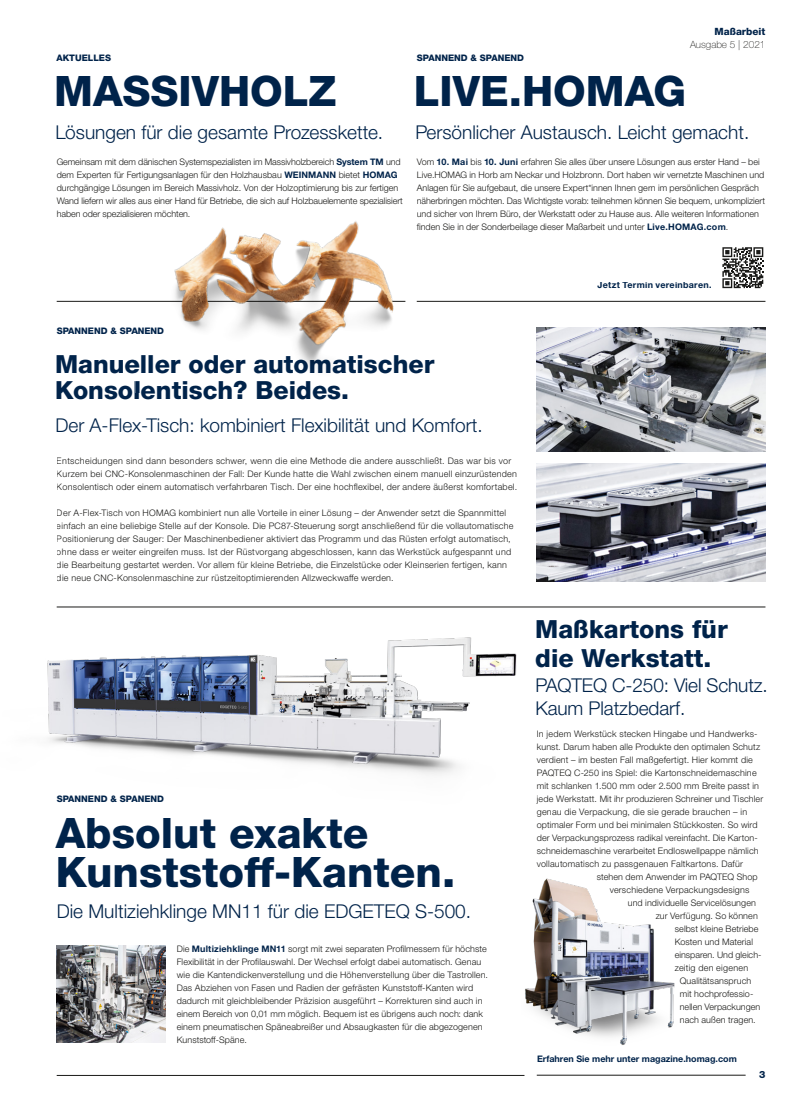
<style>
.page{position:relative;width:808px;height:1106px;background:#fff}
.page>*{position:absolute;margin:0;border:0;box-sizing:border-box;transform-origin:0 0}
.t1{font:800 42px/39px "Helvetica Neue LTW1 G";color:#00234a}
.t2{font:800 25px/26px "Helvetica Neue LTW1 G";color:#00234a}
.t3{font:300 19px/22.8px "Helvetica Neue LTW1 G";color:#00234a}
.t4{font:100 10px "Helvetica Neue LTW1 G";color:#1a1a18}
.t5{font:800 10px "Helvetica Neue LTW1 G";color:#00234a}
.t6{font:300 9px/13px "Helvetica Neue LTW1 G";letter-spacing:.015em;color:#1a1a18}
.t7{font:300 9px/13px "Helvetica Neue LTW1 G";letter-spacing:-.01em;color:#1a1a18}
.t8{font:800 9px "Helvetica Neue LTW1 G";color:#00234a}
.t9{font:700 9px "Helvetica Neue LTW1 G";color:#00234a}
.t10{font:700 9px "Helvetica Neue LTW1 G";letter-spacing:.025em;color:#00234a}
.s1{font-weight:700;color:#00234a}
</style>
<div class="page">
<img style="left:47px;top:637px;width:470px;height:138px">
<img style="left:537px;top:327px;width:228px;height:125px">
<img style="left:537px;top:463px;width:228px;height:118px">
<hr style="left:57px;top:1075px;width:467px;height:1px;background:#1a1a18">
<hr style="left:537px;top:1075px;width:209px;height:1px;background:#1a1a18">
<hr style="left:57px;top:607px;width:708px;height:1px;background:#1a1a18">
<hr style="left:57px;top:301px;width:348px;height:1px;background:#1a1a18">
<hr style="left:417px;top:301px;width:348px;height:1px;background:#1a1a18">
<img style="left:136px;top:221px;width:281px;height:147px">
<svg style="left:722px;top:247px;width:42px;height:42px"></svg>
<svg style="left:722px;top:247px;width:41px;height:41px"></svg>
<img style="left:57px;top:945px;width:108px;height:97px">
<img style="left:525px;top:878px;width:150px;height:167px">
<p class="t5" style="left:714px;top:26px;width:52px">Maßarbeit</p>
<p class="t4" style="left:690px;top:38px;width:77px">Ausgabe 5 | 2021</p>
<p class="t8" style="left:57px;top:52px;width:56px">AKTUELLES</p>
<p class="t8" style="left:417px;top:52px;width:109px">SPANNEND &amp; SPANEND</p>
<h1 class="t1" style="left:54px;top:72px;width:284px">MASSIVHOLZ</h1>
<h1 class="t1" style="left:414px;top:72px;width:274px">LIVE.HOMAG</h1>
<h3 class="t3" style="left:55px;top:121px;width:329px">Lösungen für die gesamte Prozesskette.</h3>
<h3 class="t3" style="left:415px;top:121px;width:335px">Persönlicher Austausch. Leicht gemacht.</h3>
<p class="t7" style="left:57px;top:155px;width:348px">Gemeinsam mit dem dänischen Systemspezialisten im Massivholzbereich <span class="s1">System TM</span> und dem Experten für Fertigungsanlagen für den Holzhausbau <span class="s1">WEINMANN</span> bietet <span class="s1">HOMAG </span>durchgängige Lösungen im Bereich Massivholz. Von der Holzoptimierung bis zur fertigen Wand liefern wir alles aus einer Hand für Betriebe, die sich auf Holzbauelemente spezialisiert haben oder spezialisieren möchten.</p>
<p class="t6" style="left:417px;top:155px;width:350px">Vom <span class="s1">10. Mai</span> bis <span class="s1">10. Juni</span> erfahren Sie alles über unsere Lösungen aus erster Hand – bei Live.HOMAG in Horb am Neckar und Holzbronn. Dort haben wir vernetzte Maschinen und Anlagen für Sie aufgebaut, die unsere Expert*innen Ihnen gern im persönlichen Gespräch näherbringen möchten. Das Wichtigste vorab: teilnehmen können Sie bequem, unkompliziert und sicher von Ihrem Büro, der Werkstatt oder zu Hause aus. Alle weiteren Informationen finden Sie in der Sonderbeilage dieser Maßarbeit und unter <span class="s1">Live.HOMAG.com</span>.</p>
<p class="t10" style="left:598px;top:280px;width:115px">Jetzt Termin vereinbaren.</p>
<p class="t8" style="left:57px;top:325px;width:109px">SPANNEND &amp; SPANEND</p>
<h2 class="t2" style="left:55px;top:351px;width:381px">Manueller oder automatischer<br>Konsolentisch? Beides.</h2>
<h3 class="t3" style="left:55px;top:414px;width:429px">Der A-Flex-Tisch: kombiniert Flexibilität und Komfort.</h3>
<p class="t6" style="left:57px;top:454px;width:462px">Entscheidungen sind dann besonders schwer, wenn die eine Methode die andere ausschließt. Das war bis vor<br>Kurzem bei CNC-Konsolenmaschinen der Fall: Der Kunde hatte die Wahl zwischen einem manuell einzurüstenden<br>Konsolentisch oder einem automatisch verfahrbaren Tisch. Der eine hochflexibel, der andere äußerst komfortabel.</p>
<p class="t6" style="left:57px;top:506px;width:458px">Der A-Flex-Tisch von HOMAG kombiniert nun alle Vorteile in einer Lösung – der Anwender setzt die Spannmittel einfach an eine beliebige Stelle auf der Konsole. Die PC87-Steuerung sorgt anschließend für die vollautomatische Positionierung der Sauger: Der Maschinenbediener aktiviert das Programm und das Rüsten erfolgt automatisch, ohne dass er weiter eingreifen muss. Ist der Rüstvorgang abgeschlossen, kann das Werkstück aufgespannt und die Bearbeitung gestartet werden. Vor allem für kleine Betriebe, die Einzelstücke oder Kleinserien fertigen, kann die neue CNC-Konsolenmaschine zur rüstzeitoptimierenden Allzweckwaffe werden.</p>
<p class="t8" style="left:57px;top:793px;width:109px">SPANNEND &amp; SPANEND</p>
<h1 class="t1" style="left:56px;top:813px;width:401px">Absolut exakte<br>Kunststoff-Kanten.</h1>
<h3 class="t3" style="left:57px;top:899px;width:416px">Die Multiziehklinge MN11 für die EDGETEQ S-500.</h3>
<p class="t6" style="left:177px;top:942px;width:313px">Die <span class="s1">Multiziehklinge MN11</span> sorgt mit zwei separaten Profilmessern für höchste Flexibilität in der Profilauswahl. Der Wechsel erfolgt dabei automatisch. Genau wie die Kantendickenverstellung und die Höhenverstellung über die Tastrollen.<br>Das Abziehen von Fasen und Radien der gefrästen Kunststoff-Kanten wird dadurch mit gleichbleibender Präzision ausgeführt – Korrekturen sind auch in einem Bereich von 0,01 mm möglich. Bequem ist es übrigens auch noch: dank einem pneumatischen Späneabreißer und Absaugkasten für die abgezogenen Kunststoff-Späne.</p>
<h2 class="t2" style="left:535px;top:615px;width:194px;line-height:28.7px">Maßkartons für die Werkstatt.</h2>
<h3 class="t3" style="left:535px;top:674px;width:234px">PAQTEQ C-250: Viel Schutz.<br>Kaum Platzbedarf.</h3>
<p class="t6" style="left:537px;top:727px;width:222px">In jedem Werkstück stecken Hingabe und Handwerks-</p>
<p class="t6" style="left:537px;top:740px;width:225px">kunst. Darum haben alle Produkte den optimalen Schutz</p>
<p class="t6" style="left:537px;top:753px;width:218px">verdient – im besten Fall maßgefertigt. Hier kommt die</p>
<p class="t6" style="left:537px;top:766px;width:221px">PAQTEQ C-250 ins Spiel: die Kartonschneidemaschine</p>
<p class="t6" style="left:537px;top:779px;width:224px">mit schlanken 1.500 mm oder 2.500 mm Breite passt in</p>
<p class="t6" style="left:537px;top:792px;width:228px">jede Werkstatt. Mit ihr produzieren Schreiner und Tischler</p>
<p class="t6" style="left:537px;top:805px;width:212px">genau die Verpackung, die sie gerade brauchen – in</p>
<p class="t6" style="left:537px;top:818px;width:222px">optimaler Form und bei minimalen Stückkosten. So wird</p>
<p class="t6" style="left:537px;top:831px;width:222px">der Verpackungsprozess radikal vereinfacht. Die Karton-</p>
<p class="t6" style="left:537px;top:844px;width:223px">schneidemaschine verarbeitet Endloswellpappe nämlich</p>
<p class="t6" style="left:537px;top:857px;width:208px">vollautomatisch zu passgenauen Faltkartons. Dafür</p>
<p class="t6" style="left:597px;top:870px;width:162px">stehen dem Anwender im PAQTEQ Shop</p>
<p class="t6" style="left:610px;top:883px;width:141px">verschiedene Verpackungsdesigns</p>
<p class="t6" style="left:628px;top:896px;width:130px">und individuelle Servicelösungen</p>
<p class="t6" style="left:656px;top:909px;width:104px">zur Verfügung. So können</p>
<p class="t6" style="left:675px;top:922px;width:85px">selbst kleine Betriebe</p>
<p class="t6" style="left:675px;top:935px;width:80px">Kosten und Material</p>
<p class="t6" style="left:675px;top:948px;width:88px">einsparen. Und gleich-</p>
<p class="t6" style="left:675px;top:961px;width:75px">zeitig den eigenen</p>
<p class="t6" style="left:680px;top:974px;width:73px">Qualitätsanspruch</p>
<p class="t6" style="left:680px;top:987px;width:75px">mit hochprofessio-</p>
<p class="t6" style="left:680px;top:1000px;width:82px">nellen Verpackungen</p>
<p class="t6" style="left:680px;top:1013px;width:77px">nach außen tragen.</p>
<p class="t9" style="left:537px;top:1053px;width:201px">Erfahren Sie mehr unter magazine.homag.com</p>
<p class="t5" style="left:759px;top:1068px;width:8px">3</p>
</div>
